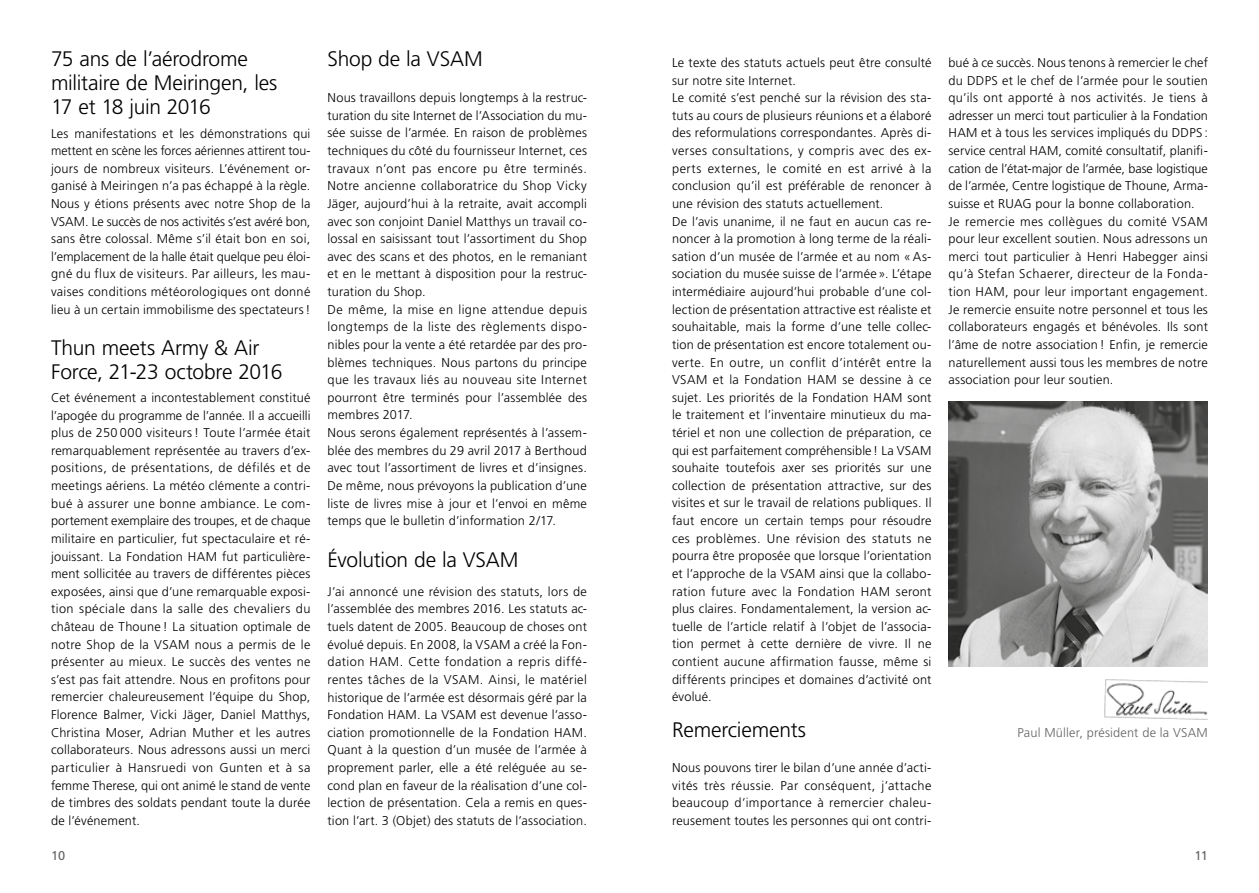
<style>
.page{position:relative;width:1259px;height:893px;background:#fff}
.page>*{position:absolute;margin:0;border:0;box-sizing:border-box;transform-origin:0 0}
.t1{font:300 21px/24px "Frutiger";letter-spacing:-.01em;color:#000}
.t2{font:300 12.75px/17.5px "Frutiger";letter-spacing:.015em;color:#000;text-align:justify}
.t3{font:300 12.75px "Frutiger";letter-spacing:.015em;color:#646363}
.t4{font:12.75px "Frutiger";color:#646363}
</style>
<div class="page">
<img style="left:948px;top:402px;width:260px;height:264px">
<img style="left:1104px;top:680px;width:104px;height:39px">
<h1 class="t1" style="left:51px;top:47px;width:228px">75 ans de l’aérodrome militaire de Meiringen, les<br>17 et 18 juin 2016</h1>
<p class="t2" style="left:51px;top:124px;width:261px">Les manifestations et les démonstrations qui mettent en scène les forces aériennes attirent tou&shy;jours de nombreux visiteurs. L’événement or&shy;ganisé à Meiringen n’a pas échappé à la règle.<br>Nous y étions présents avec notre Shop de la VSAM. Le succès de nos activités s’est avéré bon, sans être colossal. Même s’il était bon en soi, l’emplacement de la halle était quelque peu éloi&shy;gné du flux de visiteurs. Par ailleurs, les mau&shy;vaises conditions météorologiques ont donné lieu à un certain immobilisme des spectateurs!</p>
<h1 class="t1" style="left:51px;top:336px;width:233px">Thun meets Army &amp; Air<br>Force, 21-23 octobre 2016</h1>
<p class="t2" style="left:51px;top:389px;width:261px">Cet événement a incontestablement constitué l’apogée du programme de l’année. Il a accueilli plus de 250 000 visiteurs! Toute l’armée était remarquablement représentée au travers d’ex&shy;positions, de présentations, de défilés et de meetings aériens. La météo clémente a contri&shy;bué à assurer une bonne ambiance. Le com&shy;portement exemplaire des troupes, et de chaque militaire en particulier, fut spectaculaire et ré&shy;jouissant. La Fondation HAM fut particulière&shy;ment sollicitée au travers de différentes pièces exposées, ainsi que d’une remarquable exposi&shy;tion spéciale dans la salle des chevaliers du château de Thoune ! La situation optimale de notre Shop de la VSAM nous a permis de le présenter au mieux. Le succès des ventes ne s’est pas fait attendre. Nous en profitons pour remercier chaleureusement l’équipe du Shop, Florence Balmer, Vicki Jäger, Daniel Matthys, Christina Moser, Adrian Muther et les autres collaborateurs. Nous adressons aussi un merci particulier à Hansruedi von Gunten et à sa femme Therese, qui ont animé le stand de vente de timbres des soldats pendant toute la durée de l’événement.</p>
<h1 class="t1" style="left:327px;top:47px;width:157px">Shop de la VSAM</h1>
<p class="t2" style="left:327px;top:89px;width:261px;text-align:left">Nous travaillons depuis longtemps à la restruc&shy;turation du site Internet de l’Association du mu&shy;sée suisse de l’armée. En raison de problèmes techniques du côté du fournisseur Internet, ces travaux n’ont pas encore pu être terminés.<br>Notre ancienne collaboratrice du Shop Vicky Jäger, aujourd’hui à la retraite, avait accompli avec son conjoint Daniel Matthys un travail co&shy;lossal en saisissant tout l’assortiment du Shop avec des scans et des photos, en le remaniant et en le mettant à disposition pour la restruc&shy;turation du Shop.<br>De même, la mise en ligne attendue depuis longtemps de la liste des règlements dispo&shy;nibles pour la vente a été retardée par des pro&shy;blèmes techniques. Nous partons du principe que les travaux liés au nouveau site Internet pourront être terminés pour l’assemblée des membres 2017.<br>Nous serons également représentés à l’assem&shy;blée des membres du 29 avril 2017 à Berthoud avec tout l’assortiment de livres et d’insignes.<br>De même, nous prévoyons la publication d’une liste de livres mise à jour et l’envoi en même temps que le bulletin d’information 2/17.</p>
<h1 class="t1" style="left:327px;top:548px;width:193px">Évolution de la VSAM</h1>
<p class="t2" style="left:327px;top:583px;width:261px">J’ai annoncé une révision des statuts, lors de l’assemblée des membres 2016. Les statuts ac&shy;tuels datent de 2005. Beaucoup de choses ont évolué depuis. En 2008, la VSAM a créé la Fon&shy;dation HAM. Cette fondation a repris diffé&shy;rentes tâches de la VSAM. Ainsi, le matériel historique de l’armée est désormais géré par la Fondation HAM. La VSAM est devenue l’asso&shy;ciation promotionnelle de la Fondation HAM.<br>Quant à la question d’un musée de l’armée à proprement parler, elle a été reléguée au se&shy;cond plan en faveur de la réalisation d’une col&shy;lection de présentation. Cela a remis en ques&shy;tion l’art. 3 (Objet) des statuts de l’association.</p>
<p class="t2" style="left:672px;top:54px;width:261px;text-align:left">Le texte des statuts actuels peut être consulté sur notre site Internet.<br>Le comité s’est penché sur la révision des sta&shy;tuts au cours de plusieurs réunions et a élaboré des reformulations correspondantes. Après di&shy;verses consultations, y compris avec des ex&shy;perts externes, le comité en est arrivé à la conclusion qu’il est préférable de renoncer à une révision des statuts actuellement.<br>De l’avis unanime, il ne faut en aucun cas re&shy;noncer à la promotion à long terme de la réali&shy;sation d’un musée de l’armée et au nom «As&shy;sociation du musée suisse de l’armée ». L’étape intermédiaire aujourd’hui probable d’une col&shy;lection de présentation attractive est réaliste et souhaitable, mais la forme d’une telle collec&shy;tion de présentation est encore totalement ou&shy;verte. En outre, un conflit d’intérêt entre la VSAM et la Fondation HAM se dessine à ce sujet. Les priorités de la Fondation HAM sont le traitement et l’inventaire minutieux du ma&shy;tériel et non une collection de préparation, ce qui est parfaitement compréhensible ! La VSAM souhaite toutefois axer ses priorités sur une collection de présentation attractive, sur des visites et sur le travail de relations publiques. Il faut encore un certain temps pour résoudre ces problèmes. Une révision des statuts ne pourra être proposée que lorsque l’orientation et l’approche de la VSAM ainsi que la collabo&shy;ration future avec la Fondation HAM seront plus claires. Fondamentalement, la version ac&shy;tuelle de l’article relatif à l’objet de l’associa&shy;tion permet à cette dernière de vivre. Il ne contient aucune affirmation fausse, même si différents principes et domaines d’activité ont évolué.</p>
<h1 class="t1" style="left:672px;top:717px;width:136px">Remerciements</h1>
<p class="t2" style="left:672px;top:759px;width:261px">Nous pouvons tirer le bilan d’une année d’acti&shy;vités très réussie. Par conséquent, j’attache beaucoup d’importance à remercier chaleu&shy;reusement toutes les personnes qui ont contri-</p>
<p class="t2" style="left:948px;top:54px;width:261px;text-align:left">bué à ce succès. Nous tenons à remercier le chef du DDPS et le chef de l’armée pour le soutien qu’ils ont apporté à nos activités. Je tiens à adresser un merci tout particulier à la Fondation HAM et à tous les services impliqués du DDPS : service central HAM, comité consultatif, planifi&shy;cation de l’état-major de l’armée, base logistique de l’armée, Centre logistique de Thoune, Arma&shy;suisse et RUAG pour la bonne collaboration.<br>Je remercie mes collègues du comité VSAM pour leur excellent soutien. Nous adressons un merci tout particulier à Henri Habegger ainsi qu’à Stefan Schaerer, directeur de la Fonda&shy;tion HAM, pour leur important engagement.<br>Je remercie ensuite notre personnel et tous les collaborateurs engagés et bénévoles. Ils sont l’âme de notre association ! Enfin, je remercie naturellement aussi tous les membres de notre association pour leur soutien.</p>
<p class="t3" style="left:1017px;top:725px;width:192px">Paul Müller, président de la VSAM</p>
<p class="t4" style="left:51px;top:848px;width:16px">10</p>
<p class="t4" style="left:1194px;top:848px;width:15px">11</p>
</div>
